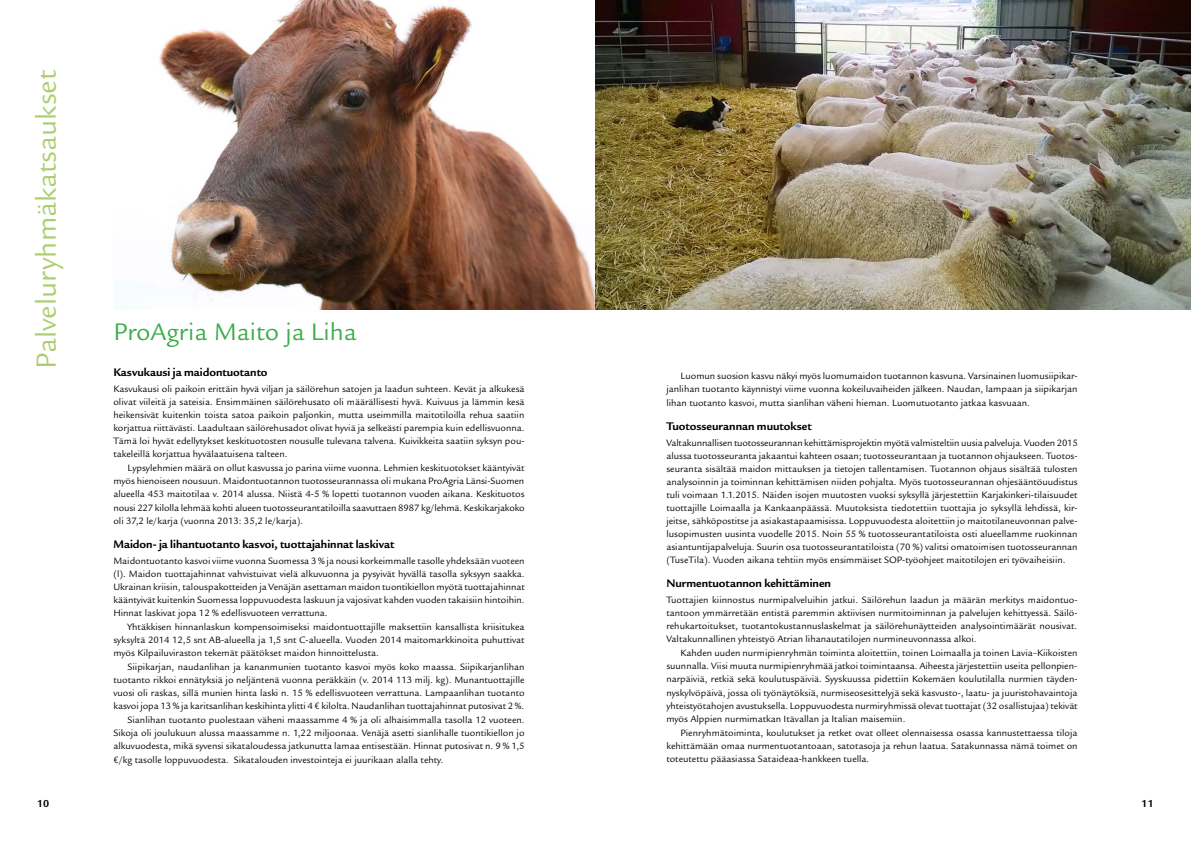
<style>
.page{position:relative;width:1191px;height:842px;background:#fff}
.page>*{position:absolute;margin:0;border:0;box-sizing:border-box;transform-origin:0 0}
.t1{font:30px "Legacy Sans ITC Std";color:#adce6d}
.t2{font:26px "Legacy Sans ITC Std";color:#3cac49}
.t3{font:700 12px "Legacy Sans ITC Std";color:#000}
.t4{font:700 11px "Legacy Sans ITC Std";color:#000}
.t5{font:10px/13.3px "Legacy Sans ITC Std";color:#000;text-align:justify}
</style>
<div class="page">
<img style="left:159px;top:0;width:1032px;height:310px">
<h1 class="t1" style="left:29px;top:368px;width:300px;rotate:-90deg">Palveluryhmäkatsaukset</h1>
<h2 class="t2" style="left:113px;top:318px;width:245px">ProAgria Maito ja Liha</h2>
<p class="t3" style="left:113px;top:365px;width:156px">Kasvukausi ja maidontuotanto</p>
<p class="t5" style="left:113px;top:382px;width:413px">Kasvukausi oli paikoin erittäin hyvä viljan ja säilörehun satojen ja laadun suhteen. Kevät ja alkukesä olivat viileitä ja sateisia. Ensimmäinen säilörehusato oli määrällisesti hyvä. Kuivuus ja lämmin kesä heikensivät kuitenkin toista satoa paikoin paljonkin, mutta useimmilla maitotiloilla rehua saatiin korjattua riittävästi. Laadultaan säilörehusadot olivat hyviä ja selkeästi parempia kuin edellisvuonna.<br>Tämä loi hyvät edellytykset keskituotosten nousulle tulevana talvena. Kuivikkeita saatiin syksyn pou&shy;takeleillä korjattua hyvälaatuisena talteen.</p>
<p class="t5" style="left:113px;top:461px;width:413px;text-indent:14px">Lypsylehmien määrä on ollut kasvussa jo parina viime vuonna. Lehmien keskituotokset kääntyivät myös hienoiseen nousuun. Maidontuotannon tuotosseurannassa oli mukana ProAgria Länsi-Suomen alueella 453 maitotilaa v. 2014 alussa. Niistä 4-5 % lopetti tuotannon vuoden aikana. Keskituotos nousi 227 kilolla lehmää kohti alueen tuotosseurantatiloilla saavuttaen 8987 kg/lehmä. Keskikarjakoko oli 37,2 le/karja (vuonna 2013: 35,2 le/karja).</p>
<p class="t3" style="left:113px;top:537px;width:282px">Maidon- ja lihantuotanto kasvoi, tuottajahinnat laskivat</p>
<p class="t5" style="left:113px;top:554px;width:413px">Maidontuotanto kasvoi viime vuonna Suomessa 3 % ja nousi korkeimmalle tasolle yhdeksään vuoteen (l). Maidon tuottajahinnat vahvistuivat vielä alkuvuonna ja pysyivät hyvällä tasolla syksyyn saakka.<br>Ukrainan kriisin, talouspakotteiden ja Venäjän asettaman maidon tuontikiellon myötä tuottajahinnat kääntyivät kuitenkin Suomessa loppuvuodesta laskuun ja vajosivat kahden vuoden takaisiin hintoihin.<br>Hinnat laskivat jopa 12 % edellisvuoteen verrattuna.</p>
<p class="t5" style="left:113px;top:620px;width:413px;text-indent:14px">Yhtäkkisen hinnanlaskun kompensoimiseksi maidontuottajille maksettiin kansallista kriisitukea syksyltä 2014 12,5 snt AB-alueella ja 1,5 snt C-alueella. Vuoden 2014 maitomarkkinoita puhuttivat myös Kilpailuviraston tekemät päätökset maidon hinnoittelusta.</p>
<p class="t5" style="left:128px;top:660px;width:398px">Siipikarjan, naudanlihan ja kananmunien tuotanto kasvoi myös koko maassa. Siipikarjanlihan</p>
<p class="t5" style="left:113px;top:673px;width:413px">tuotanto rikkoi ennätyksiä jo neljäntenä vuonna peräkkäin (v. 2014 113 milj. kg). Munantuottajille</p>
<p class="t5" style="left:113px;top:686px;width:413px">vuosi oli raskas, sillä munien hinta laski n. 15 % edellisvuoteen verrattuna. Lampaanlihan tuotanto</p>
<p class="t5" style="left:113px;top:700px;width:412px">kasvoi jopa 13 % ja karitsanlihan keskihinta ylitti 4 € kilolta. Naudanlihan tuottajahinnat putosivat 2 %.</p>
<p class="t5" style="left:128px;top:713px;width:398px">Sianlihan tuotanto puolestaan väheni maassamme 4 % ja oli alhaisimmalla tasolla 12 vuoteen.</p>
<p class="t5" style="left:113px;top:726px;width:412px">Sikoja oli joulukuun alussa maassamme n. 1,22 miljoonaa. Venäjä asetti sianlihalle tuontikiellon jo</p>
<p class="t5" style="left:113px;top:740px;width:413px">alkuvuodesta, mikä syvensi sikataloudessa jatkunutta lamaa entisestään. Hinnat putosivat n. 9 % 1,5</p>
<p class="t5" style="left:113px;top:753px;width:332px">€/kg tasolle loppuvuodesta. Sikatalouden investointeja ei juurikaan alalla tehty.</p>
<p class="t5" style="left:666px;top:369px;width:413px;text-indent:14px">Luomun suosion kasvu näkyi myös luomumaidon tuotannon kasvuna. Varsinainen luomusiipikar&shy;janlihan tuotanto käynnistyi viime vuonna kokeiluvaiheiden jälkeen. Naudan, lampaan ja siipikarjan lihan tuotanto kasvoi, mutta sianlihan väheni hieman. Luomutuotanto jatkaa kasvuaan.</p>
<p class="t3" style="left:666px;top:419px;width:147px">Tuotosseurannan muutokset</p>
<p class="t5" style="left:666px;top:436px;width:413px;line-height:13px">Valtakunnallisen tuotosseurannan kehittämisprojektin myötä valmisteltiin uusia palveluja. Vuoden 2015 alussa tuotosseuranta jakaantui kahteen osaan; tuotosseurantaan ja tuotannon ohjaukseen. Tuotos&shy;seuranta sisältää maidon mittauksen ja tietojen tallentamisen. Tuotannon ohjaus sisältää tulosten analysoinnin ja toiminnan kehittämisen niiden pohjalta. Myös tuotosseurannan ohjesääntöuudistus tuli voimaan 1.1.2015. Näiden isojen muutosten vuoksi syksyllä järjestettiin Karjakinkeri-tilaisuudet tuottajille Loimaalla ja Kankaanpäässä. Muutoksista tiedotettiin tuottajia jo syksyllä lehdissä, kir&shy;jeitse, sähköpostitse ja asiakastapaamisissa. Loppuvuodesta aloitettiin jo maitotilaneuvonnan palve&shy;lusopimusten uusinta vuodelle 2015. Noin 55 % tuotosseurantatiloista osti alueellamme ruokinnan asiantuntijapalveluja. Suurin osa tuotosseurantatiloista (70 %) valitsi omatoimisen tuotosseurannan (TuseTila). Vuoden aikana tehtiin myös ensimmäiset SOP-työohjeet maitotilojen eri työvaiheisiin.</p>
<p class="t3" style="left:666px;top:577px;width:166px">Nurmentuotannon kehittäminen</p>
<p class="t5" style="left:666px;top:594px;width:413px">Tuottajien kiinnostus nurmipalveluihin jatkui. Säilörehun laadun ja määrän merkitys maidontuo&shy;tantoon ymmärretään entistä paremmin aktiivisen nurmitoiminnan ja palvelujen kehittyessä. Säilö&shy;rehukartoitukset, tuotantokustannuslaskelmat ja säilörehunäytteiden analysointimäärät nousivat.<br>Valtakunnallinen yhteistyö Atrian lihanautatilojen nurmineuvonnassa alkoi.</p>
<p class="t5" style="left:666px;top:646px;width:413px;text-indent:14px">Kahden uuden nurmipienryhmän toiminta aloitettiin, toinen Loimaalla ja toinen Lavia–Kiikoisten suunnalla. Viisi muuta nurmipienryhmää jatkoi toimintaansa. Aiheesta järjestettiin useita pellonpien&shy;narpäiviä, retkiä sekä koulutuspäiviä. Syyskuussa pidettiin Kokemäen koulutilalla nurmien täyden&shy;nyskylvöpäivä, jossa oli työnäytöksiä, nurmiseosesittelyjä sekä kasvusto-, laatu- ja juuristohavaintoja yhteistyötahojen avustuksella. Loppuvuodesta nurmiryhmissä olevat tuottajat (32 osallistujaa) tekivät myös Alppien nurmimatkan Itävallan ja Italian maisemiin.</p>
<p class="t5" style="left:666px;top:726px;width:413px;text-indent:14px">Pienryhmätoiminta, koulutukset ja retket ovat olleet olennaisessa osassa kannustettaessa tiloja kehittämään omaa nurmentuotantoaan, satotasoja ja rehun laatua. Satakunnassa nämä toimet on toteutettu pääasiassa Sataideaa-hankkeen tuella.</p>
<p class="t4" style="left:37px;top:797px;width:14px">10</p>
<p class="t4" style="left:1141px;top:797px;width:14px">11</p>
</div>
